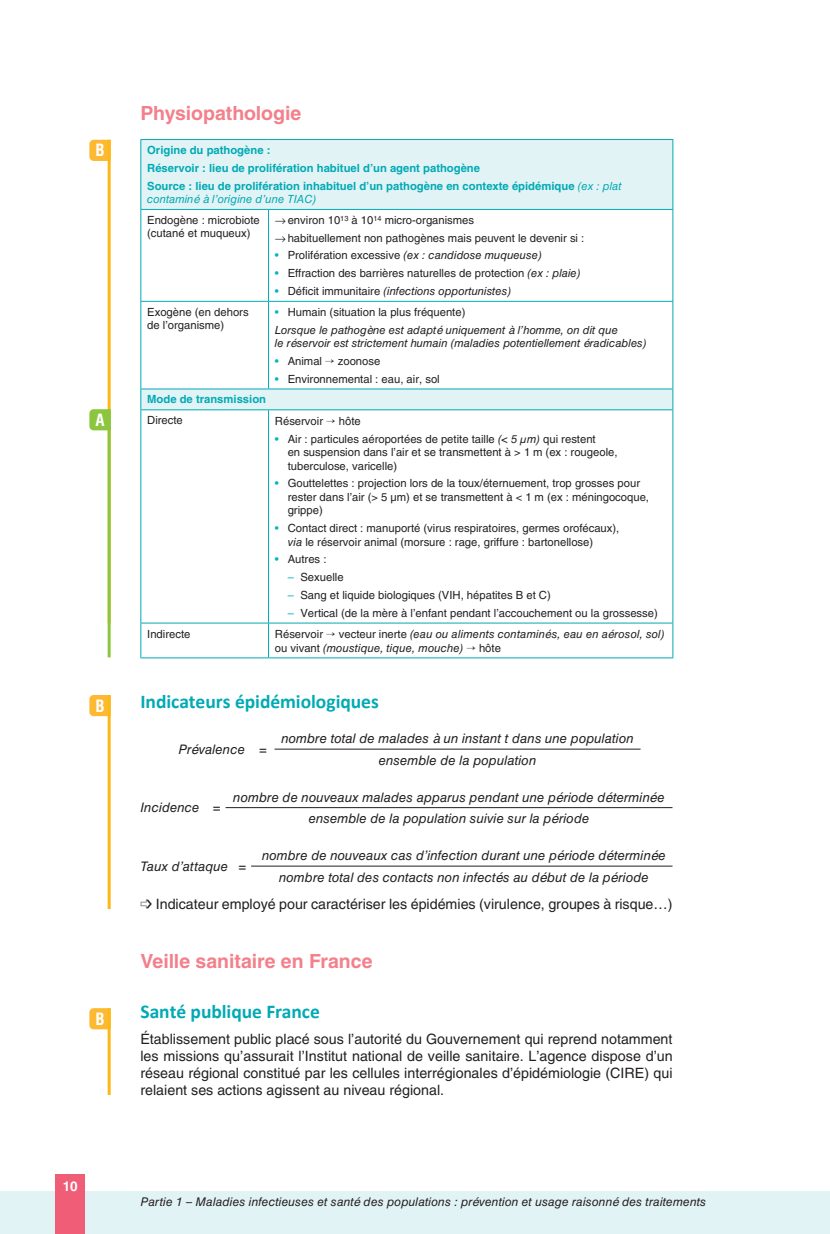
<style>
.page{position:relative;width:830px;height:1234px;background:#fff}
.page>*{position:absolute;margin:0;border:0;box-sizing:border-box;transform-origin:0 0}
.t1{font:700 19.5px "Calibri";letter-spacing:-.005em;color:#00aab5}
.t2{font:700 19.5px "Helvetica LT Std";letter-spacing:-.005em;color:#f3808b}
.t3{font:700 condensed 16.5px "Helvetica LT Std";color:#fff}
.t4{font:14.25px/17.1px "Helvetica LT Std";color:#231f20;text-align:justify}
.t5{font:700 13.5px "Helvetica LT Std";color:#fff}
.t6{font:italic 13.2px/21.5px "Helvetica LT Std";letter-spacing:.005em;color:#231f20;text-align:center}
.t7{font:italic 12px "Helvetica LT Std";letter-spacing:.01em;color:#231f20}
.t8{font:11.25px/13.5px "Helvetica LT Std";color:#231f20}
.t9{font:italic 11.25px/17.7px "Helvetica LT Std";color:#231f20}
.t10{font:700 11.25px/17.7px "Helvetica LT Std";color:#00aab5}
.t11{font:italic 11.25px "Helvetica LT Std";color:#00aab5}
.s1{font-weight:400;font-style:italic}
.s2{color:#00b6c0}
.s3{font-style:italic}
.s4{font-style:normal;color:#00b6c0}
.s5{font-style:normal}
</style>
<div class="page">
<div style="left:0;top:1191px;width:829px;height:42px;background:#e2f3f5"></div>
<hr style="left:829px;top:1191px;width:1px;height:42px;background:#e2f3f5">
<svg style="left:141px;top:140px;width:531px;height:269px"></svg>
<hr style="left:268px;top:210px;width:1px;height:91px;background:#00aab5">
<hr style="left:140px;top:301px;width:128px;height:1px;background:#00aab5">
<hr style="left:268px;top:301px;width:405px;height:1px;background:#00aab5">
<hr style="left:268px;top:301px;width:1px;height:87px;background:#00aab5">
<hr style="left:268px;top:410px;width:1px;height:212px;background:#00aab5">
<hr style="left:140px;top:622px;width:128px;height:1px;background:#00aab5">
<hr style="left:268px;top:622px;width:405px;height:1px;background:#00aab5">
<hr style="left:268px;top:623px;width:1px;height:34px;background:#00aab5">
<hr style="left:140px;top:210px;width:1px;height:91px;background:#00aab5">
<hr style="left:672px;top:210px;width:1px;height:91px;background:#00aab5">
<hr style="left:140px;top:301px;width:1px;height:87px;background:#00aab5">
<hr style="left:672px;top:301px;width:1px;height:87px;background:#00aab5">
<hr style="left:140px;top:410px;width:1px;height:212px;background:#00aab5">
<hr style="left:672px;top:410px;width:1px;height:212px;background:#00aab5">
<hr style="left:140px;top:623px;width:1px;height:34px;background:#00aab5">
<hr style="left:672px;top:623px;width:1px;height:34px;background:#00aab5">
<hr style="left:140px;top:657px;width:128px;height:1px;background:#00aab5">
<hr style="left:268px;top:657px;width:405px;height:1px;background:#00aab5">
<hr style="left:140px;top:139px;width:128px;height:1px;background:#00aab5">
<hr style="left:140px;top:140px;width:1px;height:69px;background:#00aab5">
<hr style="left:268px;top:139px;width:405px;height:1px;background:#00aab5">
<hr style="left:672px;top:140px;width:1px;height:69px;background:#00aab5">
<hr style="left:140px;top:209px;width:128px;height:1px;background:#00aab5">
<hr style="left:268px;top:209px;width:405px;height:1px;background:#00aab5">
<hr style="left:140px;top:388px;width:128px;height:1px;background:#00aab5">
<svg style="left:140px;top:389px;width:1px;height:20px"></svg>
<hr style="left:268px;top:388px;width:405px;height:1px;background:#00aab5">
<svg style="left:672px;top:389px;width:1px;height:20px"></svg>
<hr style="left:140px;top:409px;width:128px;height:1px;background:#00aab5">
<hr style="left:268px;top:409px;width:405px;height:1px;background:#00aab5">
<hr style="left:274px;top:748px;width:366px;height:1px;background:#231f20">
<hr style="left:225px;top:807px;width:447px;height:1px;background:#231f20">
<hr style="left:251px;top:865px;width:421px;height:1px;background:#231f20">
<svg style="left:89px;top:140px;width:19px;height:21px"></svg>
<hr style="left:108px;top:140px;width:3px;height:483px;background:#fcb814">
<svg style="left:89px;top:409px;width:19px;height:21px"></svg>
<hr style="left:108px;top:409px;width:3px;height:248px;background:#8bc63e">
<svg style="left:89px;top:695px;width:19px;height:21px"></svg>
<hr style="left:108px;top:694px;width:3px;height:214px;background:#fcb814">
<svg style="left:89px;top:1008px;width:19px;height:21px"></svg>
<hr style="left:108px;top:1007px;width:3px;height:87px;background:#fcb814">
<div style="left:55px;top:1174px;width:30px;height:59px;background:#f05d76"></div>
<h2 class="t3" style="left:95px;top:140px;width:11px">B</h2>
<h2 class="t3" style="left:95px;top:409px;width:11px">A</h2>
<h2 class="t3" style="left:95px;top:695px;width:11px">B</h2>
<h2 class="t3" style="left:95px;top:1008px;width:11px">B</h2>
<p class="t5" style="left:63px;top:1178px;width:16px">10</p>
<h1 class="t2" style="left:140px;top:102px;width:162px">Physiopathologie</h1>
<p class="t10" style="left:147px;top:141px;width:475px">Origine du pathogène :<br>Réservoir : lieu de prolifération habituel d’un agent pathogène<br>Source : lieu de prolifération inhabituel d’un pathogène en contexte épidémique <span class="s1">(ex : plat</span></p>
<p class="t11" style="left:147px;top:192px;width:170px">contaminé à l’origine d’une TIAC)</p>
<p class="t8" style="left:147px;top:213px;width:114px">Endogène : microbiote (cutané et muqueux)</p>
<p class="t8" style="left:275px;top:213px;width:201px">→environ 10<sup>13</sup> à 10<sup>14</sup> micro-organismes</p>
<p class="t8" style="left:275px;top:231px;width:311px">→habituellement non pathogènes mais peuvent le devenir si :</p>
<p class="t8" style="left:275px;top:249px;width:268px"><span class="s2">•</span> Prolifération excessive <span class="s3">(ex : candidose muqueuse)</span></p>
<p class="t8" style="left:275px;top:266px;width:307px"><span class="s2">•</span> Effraction des barrières naturelles de protection <span class="s3">(ex : plaie)</span></p>
<p class="t9" style="left:275px;top:282px;width:237px"><span class="s4">•</span> <span class="s5">Déficit immunitaire</span> (infections opportunistes)</p>
<p class="t8" style="left:147px;top:305px;width:103px">Exogène (en dehors de l’organisme)</p>
<p class="t9" style="left:275px;top:303px;width:344px"><span class="s4">•</span> <span class="s5">Humain (situation la plus fréquente)<br></span>Lorsque le pathogène est adapté uniquement à l’homme, on dit que</p>
<p class="t9" style="left:275px;top:334px;width:373px">le réservoir est strictement humain (maladies potentiellement éradicables)</p>
<p class="t8" style="left:275px;top:354px;width:107px"><span class="s2">•</span> Animal → zoonose</p>
<p class="t8" style="left:275px;top:372px;width:166px"><span class="s2">•</span> Environnemental : eau, air, sol</p>
<p class="t10" style="left:147px;top:390px;width:120px">Mode de transmission</p>
<p class="t8" style="left:147px;top:413px;width:37px">Directe</p>
<p class="t8" style="left:275px;top:414px;width:87px">Réservoir → hôte</p>
<p class="t8" style="left:287px;top:431px;width:331px;text-indent:-13px"><span class="s2">•</span> Air : particules aéroportées de petite taille <span class="s3">(&lt; 5 µm)</span> qui restent<br>en suspension dans l’air et se transmettent à &gt; 1 m (ex : rougeole, tuberculose, varicelle)</p>
<p class="t8" style="left:287px;top:476px;width:363px;text-indent:-13px"><span class="s2">•</span> Gouttelettes : projection lors de la toux/éternuement, trop grosses pour rester dans l’air (&gt; 5 µm) et se transmettent à &lt; 1 m (ex : méningocoque, grippe)</p>
<p class="t8" style="left:287px;top:521px;width:333px;text-indent:-13px"><span class="s2">•</span> Contact direct : manuporté (virus respiratoires, germes orofécaux), <span class="s3">via</span> le réservoir animal (morsure : rage, griffure : bartonellose)</p>
<p class="t8" style="left:275px;top:552px;width:53px"><span class="s2">•</span> Autres :</p>
<p class="t8" style="left:287px;top:570px;width:57px"><span class="s2">–</span> Sexuelle</p>
<p class="t8" style="left:287px;top:588px;width:264px"><span class="s2">–</span> Sang et liquide biologiques (VIH, hépatites B et C)</p>
<p class="t8" style="left:287px;top:606px;width:371px"><span class="s2">–</span> Vertical (de la mère à l’enfant pendant l’accouchement ou la grossesse)</p>
<p class="t8" style="left:147px;top:626px;width:45px">Indirecte</p>
<p class="t9" style="left:275px;top:627px;width:391px;line-height:13.5px"><span class="s5">Réservoir</span> → <span class="s5">vecteur inerte</span> (eau ou aliments contaminés, eau en aérosol, sol) <span class="s5">ou vivant</span> (moustique, tique, mouche) → <span class="s5">hôte</span></p>
<h1 class="t1" style="left:140px;top:688px;width:240px">Indicateurs épidémiologiques</h1>
<p class="t6" style="left:178px;top:738px;width:90px">Prévalence =</p>
<p class="t6" style="left:281px;top:727px;width:354px">nombre total de malades à un instant t dans une population ensemble de la population</p>
<p class="t6" style="left:140px;top:796px;width:82px">Incidence =</p>
<p class="t6" style="left:233px;top:786px;width:433px">nombre de nouveaux malades apparus pendant une période déterminée ensemble de la population suivie sur la période</p>
<p class="t6" style="left:140px;top:855px;width:107px">Taux d’attaque =</p>
<p class="t6" style="left:262px;top:844px;width:405px">nombre de nouveaux cas d’infection durant une période déterminée nombre total des contacts non infectés au début de la période</p>
<p class="t4" style="left:140px;top:895px;width:533px">➩ Indicateur employé pour caractériser les épidémies (virulence, groupes à risque…)</p>
<h1 class="t2" style="left:140px;top:949px;width:233px">Veille sanitaire en France</h1>
<h1 class="t1" style="left:140px;top:998px;width:181px">Santé publique France</h1>
<p class="t4" style="left:140px;top:1029px;width:533px">Établissement public placé sous l’autorité du Gouvernement qui reprend notamment les missions qu’assurait l’Institut national de veille sanitaire. L’agence dispose d’un réseau régional constitué par les cellules interrégionales d’épidémiologie (CIRE) qui relaient ses actions agissent au niveau régional.</p>
<p class="t7" style="left:140px;top:1194px;width:567px">Partie 1 – Maladies infectieuses et santé des populations : prévention et usage raisonné des traitements</p>
</div>
